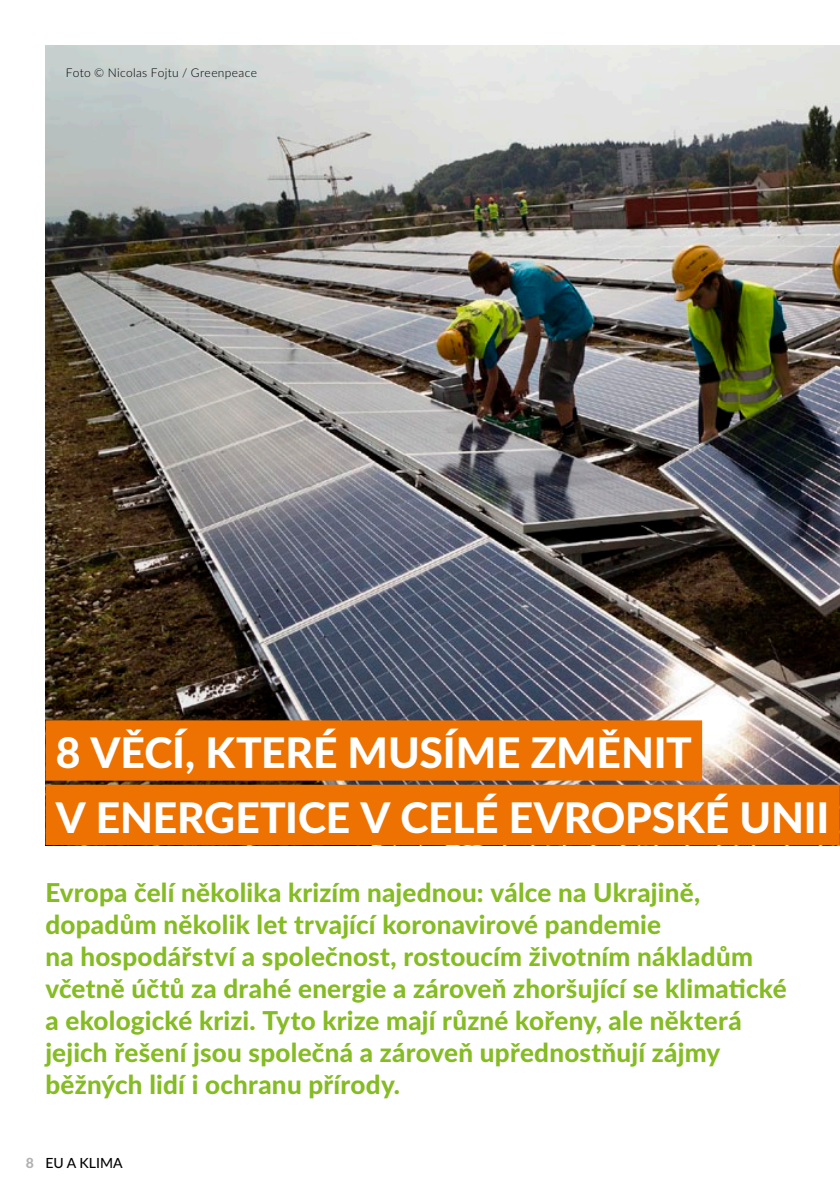
<style>
.page{position:relative;width:840px;height:1191px;background:#fff}
.page>*{position:absolute;margin:0;border:0;box-sizing:border-box;transform-origin:0 0}
.t1{font:800 42.2px "Lato";letter-spacing:-.005em;color:#fff}
.t2{font:800 26px/32px "Lato";letter-spacing:.01em;color:#85bb23}
.t3{font:500 14px "Lato";color:#000}
.t4{font:300 12px "Lato";letter-spacing:.025em;color:#000}
.s1{font-weight:800;color:#b2b2b2}
</style>
<div class="page">
<img style="left:45px;top:45px;width:794px;height:800px">
<div style="left:46px;top:720px;width:655px;height:60px;background:#ed7201"></div>
<div style="left:46px;top:784px;width:793px;height:61px;background:#ed7201"></div>
<p class="t4" style="left:66px;top:64px;width:192px">Foto © Nicolas Fojtu / Greenpeace</p>
<p class="t1" style="left:56px;top:721px;width:637px">8 VĚCÍ, KTERÉ MUSÍME ZMĚNIT</p>
<p class="t1" style="left:56px;top:786px;width:774px">V ENERGETICE V CELÉ EVROPSKÉ UNII</p>
<p class="t2" style="left:45px;top:875px;width:742px">Evropa čelí několika krizím najednou: válce na Ukrajině, dopadům několik let trvající koronavirové pandemie<br>na hospodářství a společnost, rostoucím životním nákladům včetně účtů za drahé energie a zároveň zhoršující se klimatické a ekologické krizi. Tyto krize mají různé kořeny, ale některá jejich řešení jsou společná a zároveň upřednostňují zájmy běžných lidí i ochranu přírody.</p>
<p class="t3" style="left:26px;top:1153px;width:98px"><span class="s1">8</span> EU A KLIMA</p>
</div>
